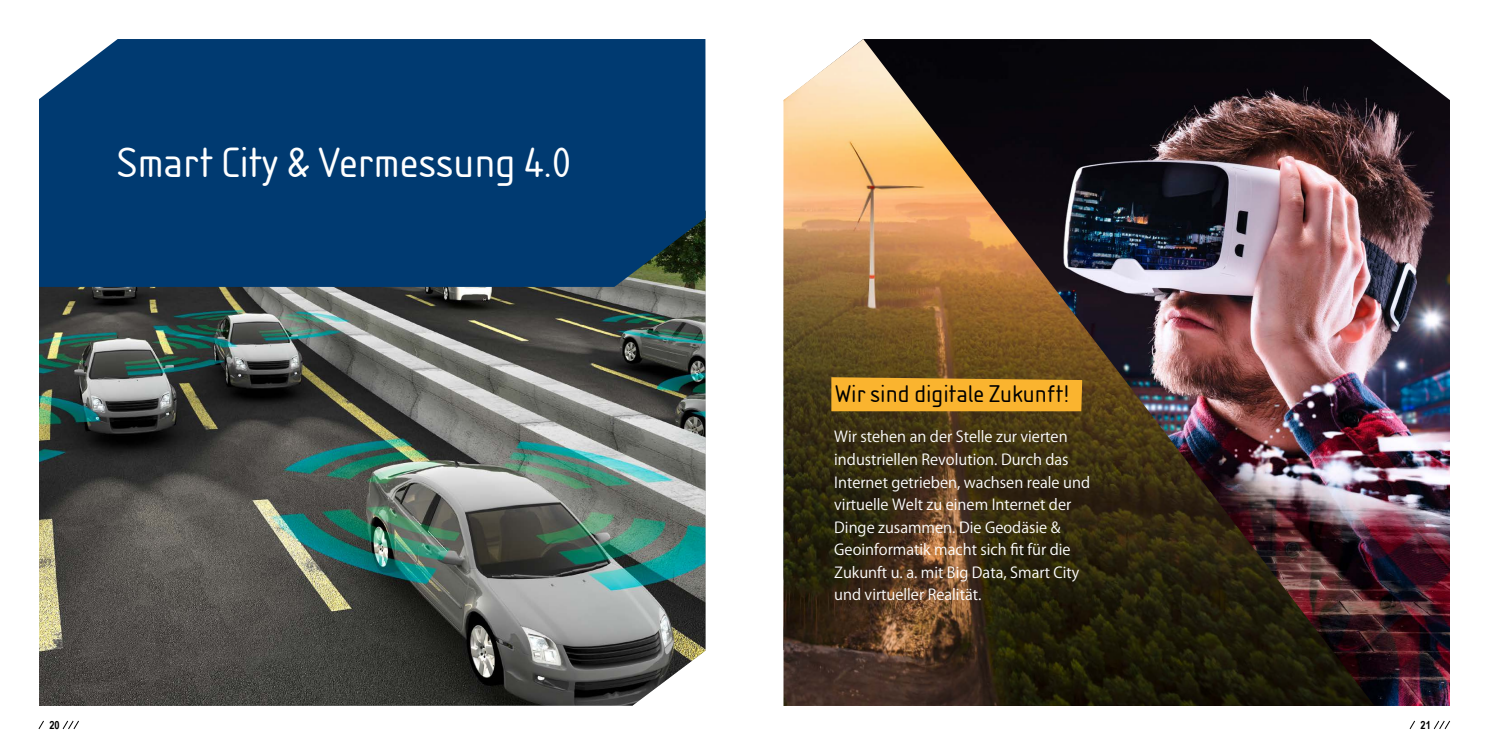
<style>
.page{position:relative;width:1489px;height:745px;background:#fff}
.page>*{position:absolute;margin:0;border:0;box-sizing:border-box;transform-origin:0 0}
.t1{font:43.75px "Isonorm D";color:#fff}
.t2{font:25px "Isonorm D";color:#000}
.t3{font:15px/22.5px "Koz Go Pr 6 N";color:#fff}
.t4{font:700 11.25px "Arial Narrow";color:#000}
</style>
<div class="page">
<svg style="left:38px;top:720px;width:6px;height:9px"></svg>
<svg style="left:62px;top:720px;width:17px;height:9px"></svg>
<svg style="left:1409px;top:720px;width:6px;height:9px"></svg>
<svg style="left:1433px;top:720px;width:17px;height:9px"></svg>
<img style="left:39px;top:287px;width:666px;height:418px">
<div style="left:39px;top:39px;width:666px;height:248px;background:#003a71"></div>
<img style="left:1374px;top:42px;width:75px;height:663px">
<img style="left:783px;top:39px;width:591px;height:666px">
<div style="left:831px;top:377px;width:251px;height:34px;background:#fab42f"></div>
<h1 class="t1" style="left:117px;top:138px;width:456px">Smart City &amp; Vermessung 4.0</h1>
<h2 class="t2" style="left:835px;top:379px;width:235px">Wir sind digitale Zukunft!</h2>
<p class="t3" style="left:834px;top:425px;width:257px">Wir stehen an der Stelle zur vierten industriellen Revolution. Durch das Internet getrieben, wachsen reale und virtuelle Welt zu einem Internet der Dinge zusammen. Die Geodäsie &amp; Geoinformatik macht sich fit für die Zukunft u. a. mit Big Data, Smart City und virtueller Realität.</p>
<p class="t4" style="left:49px;top:715px;width:12px">20</p>
<p class="t4" style="left:1420px;top:715px;width:12px">21</p>
</div>
